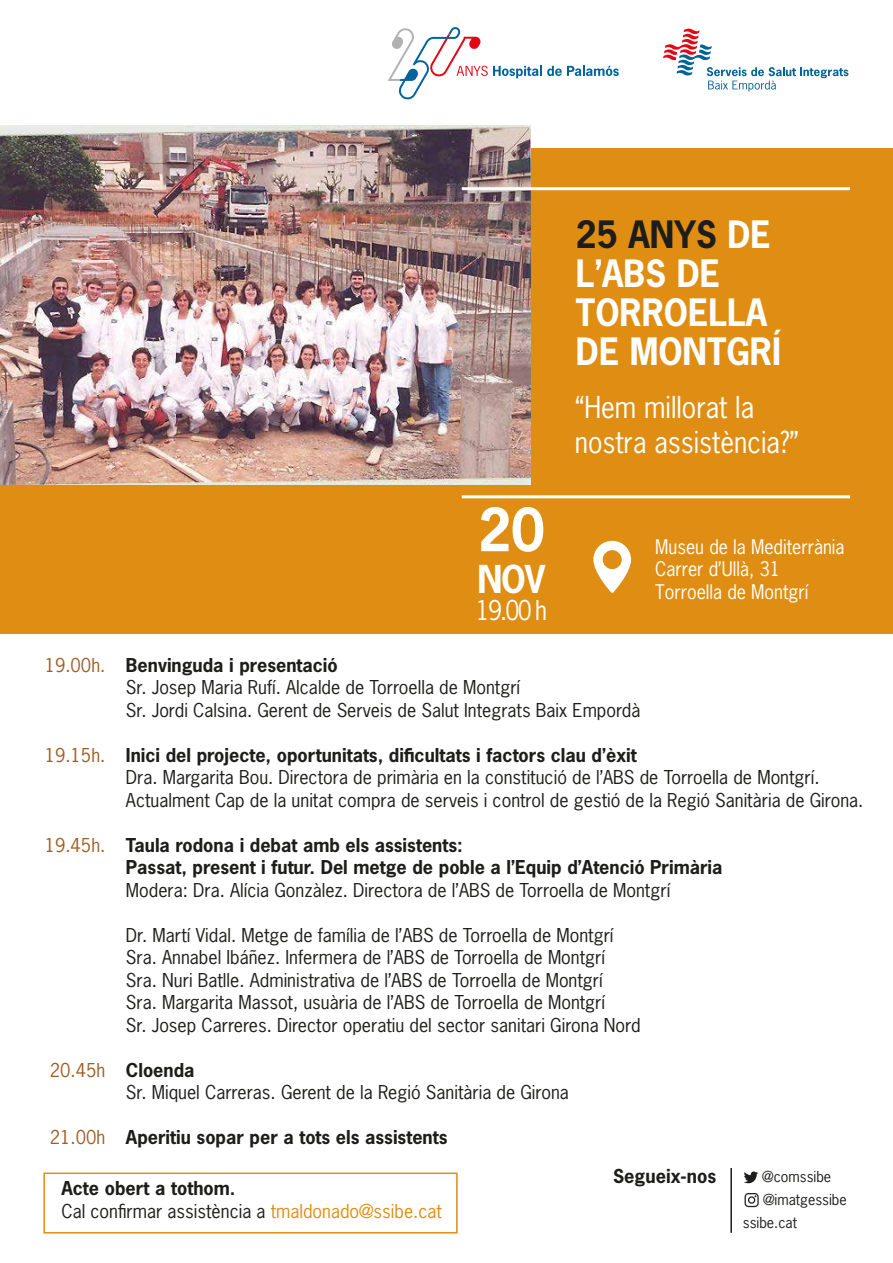
<style>
.page{position:relative;width:893px;height:1263px;background:#fff}
.page>*{position:absolute;margin:0;border:0;box-sizing:border-box;transform-origin:0 0}
.t1{font:700 55.95px "News Gothic Std";color:#fff;scale:.95 1}
.t2{font:700 36.15px "News Gothic Std";color:#fff;scale:.95 1}
.t3{font:700 35.4px/39px "News Gothic Std";color:#fff;scale:.95 1}
.t4{font:28.35px/34.5px "News Gothic Std";color:#fff;scale:.95 1}
.t5{font:25.65px "News Gothic Std";color:#fff;scale:.95 1}
.t6{font:18.9px/22.5px "News Gothic Std";color:#fff;scale:.95 1}
.t7{font:700 18.15px "News Gothic Std";color:#1d1d1b}
.t8{font:18px/22.5px "News Gothic Std";color:#1d1d1b}
.t9{font:700 18px/22.5px "News Gothic Std";color:#1d1d1b}
.t10{font:18px "News Gothic Std";color:#9f5d23}
.t11{font:14.25px/22.8px "News Gothic Std";color:#1d1d1b}
.s1{color:#1d1d1b}
.s2{font-weight:700}
.s3{color:#df8e13}
</style>
<div class="page">
<div style="left:0;top:149px;width:893px;height:485px;background:#df8e13"></div>
<img style="left:0;top:126px;width:531px;height:359px">
<svg style="left:593px;top:541px;width:38px;height:52px"></svg>
<hr style="left:730px;top:1168px;width:2px;height:65px;background:#1d1d1b">
<svg style="left:744px;top:1171px;width:14px;height:12px"></svg>
<svg style="left:744px;top:1193px;width:15px;height:14px"></svg>
<hr style="left:462px;top:187px;width:388px;height:3px;background:#fff">
<hr style="left:462px;top:495px;width:388px;height:3px;background:#fff">
<div style="left:43px;top:1172px;width:415px;height:61px;border:2px solid #df8e13"></div>
<svg style="left:388px;top:27px;width:231px;height:73px"></svg>
<svg style="left:663px;top:28px;width:185px;height:63px"></svg>
<h3 class="t3" style="left:576px;top:215px;width:217px"><span class="s1">25 ANYS</span> DE<br>L’ABS DE<br>TORROELLA<br>DE MONTGRÍ</h3>
<h3 class="t4" style="left:575px;top:390px;width:238px">“Hem millorat la nostra assistència?”</h3>
<p class="t10" style="left:45px;top:653px;width:62px">19.00h.</p>
<p class="t10" style="left:45px;top:743px;width:62px">19.15h.</p>
<p class="t10" style="left:45px;top:833px;width:62px">19.45h.</p>
<p class="t10" style="left:50px;top:1058px;width:57px">20.45h</p>
<p class="t10" style="left:50px;top:1126px;width:57px">21.00h</p>
<h1 class="t1" style="left:478px;top:493px;width:71px">20</h1>
<h2 class="t2" style="left:477px;top:555px;width:73px">NOV</h2>
<h3 class="t5" style="left:476px;top:593px;width:77px">19.00 h</h3>
<p class="t6" style="left:655px;top:535px;width:201px">Museu de la Mediterrània<br>Carrer d’Ullà, 31<br>Torroella de Montgrí</p>
<p class="t9" style="left:126px;top:653px;width:213px">Benvinguda i presentació</p>
<p class="t8" style="left:126px;top:676px;width:516px">Sr. Josep Maria Rufí. Alcalde de Torroella de Montgrí<br>Sr. Jordi Calsina. Gerent de Serveis de Salut Integrats Baix Empordà</p>
<p class="t9" style="left:126px;top:743px;width:512px">Inici del projecte, oportunitats, dificultats i factors clau d’èxit</p>
<p class="t8" style="left:126px;top:766px;width:739px">Dra. Margarita Bou. Directora de primària en la constitució de l’ABS de Torroella de Montgrí.<br>Actualment Cap de la unitat compra de serveis i control de gestió de la Regió Sanitària de Girona.</p>
<p class="t9" style="left:126px;top:833px;width:598px">Taula rodona i debat amb els assistents:<br>Passat, present i futur. Del metge de poble a l’Equip d’Atenció Primària</p>
<p class="t8" style="left:126px;top:878px;width:546px">Modera: Dra. Alícia Gonzàlez. Directora de l’ABS de Torroella de Montgrí</p>
<p class="t8" style="left:126px;top:923px;width:516px">Dr. Martí Vidal. Metge de família de l’ABS de Torroella de Montgrí Sra. Annabel Ibáñez. Infermera de l’ABS de Torroella de Montgrí Sra. Nuri Batlle. Administrativa de l’ABS de Torroella de Montgrí<br>Sra. Margarita Massot, usuària de l’ABS de Torroella de Montgrí<br>Sr. Josep Carreres. Director operatiu del sector sanitari Girona Nord</p>
<p class="t9" style="left:126px;top:1058px;width:70px">Cloenda</p>
<p class="t8" style="left:126px;top:1081px;width:444px">Sr. Miquel Carreras. Gerent de la Regió Sanitària de Girona</p>
<p class="t9" style="left:126px;top:1126px;width:323px">Aperitiu sopar per a tots els assistents</p>
<p class="t8" style="left:62px;top:1177px;width:382px"><span class="s2">Acte obert a tothom.<br></span>Cal confirmar assistència a <span class="s3">tmaldonado@ssibe.cat</span></p>
<p class="t7" style="left:613px;top:1164px;width:105px">Segueix-nos</p>
<p class="t11" style="left:762px;top:1165px;width:86px">@comssibe @imatgessibe</p>
<p class="t11" style="left:743px;top:1211px;width:56px">ssibe.cat</p>
</div>
